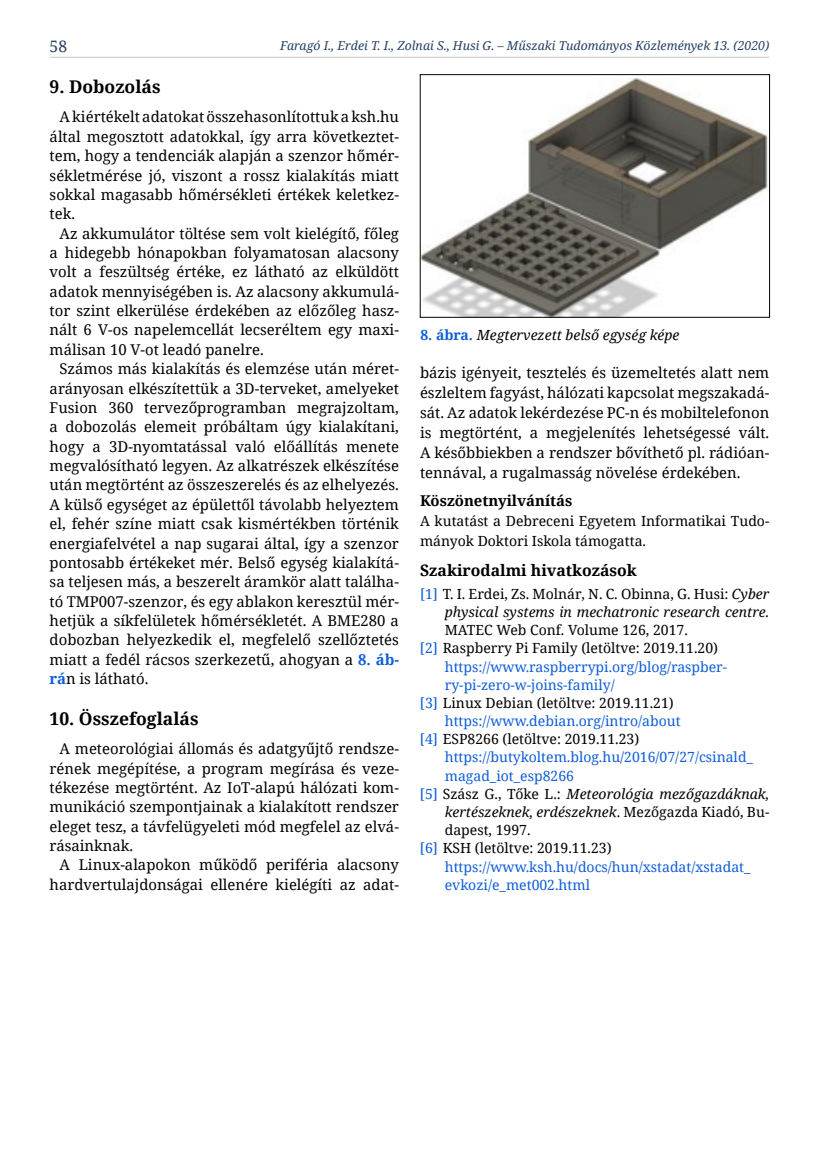
<style>
.page{position:relative;width:819px;height:1161px;background:#fff}
.page>*{position:absolute;margin:0;border:0;box-sizing:border-box;transform-origin:0 0}
.t1{font:700 17.5px "Noto Serif";color:#000}
.t2{font:700 15.75px "Noto Serif";color:#000}
.t3{font:15.75px "Noto Serif";color:#244061}
.t4{font:14.88px/19.4px "Noto Serif";color:#000;text-align:justify}
.t5{font:700 14.88px "Noto Serif";color:#000}
.t6{font:14px/19.9px "Noto Serif";color:#000}
.t7{font:14px "Noto Serif";color:#0f5dd8}
.t8{font:italic 14px/18.2px "Noto Serif";color:#000;text-align:right}
.t9{font:italic 12.25px "Noto Serif";color:#244061}
.s1{font-weight:700;color:#0f5dd8}
.s2{font-weight:700;font-style:normal;color:#0f5dd8}
.s3{font-style:normal;color:#0f5dd8}
.s4{font-style:normal}
.s5{color:#0f5dd8}
</style>
<div class="page">
<hr style="left:50px;top:57px;width:719px;height:1px;background:#c6c6c6">
<img style="left:422px;top:78px;width:345px;height:237px">
<p class="t3" style="left:50px;top:35px;width:19px">58</p>
<p class="t9" style="left:280px;top:37px;width:490px">Faragó I., Erdei T. I., Zolnai S., Husi G. – Műszaki Tudományos Közlemények 13. (2020)</p>
<p class="t1" style="left:50px;top:74px;width:112px">9. Dobozolás</p>
<p class="t4" style="left:50px;top:107px;width:351px;text-indent:10px">A kiértékelt adatokat összehasonlítottuk a ksh.hu által megosztott adatokkal, így arra következtet&shy;tem, hogy a tendenciák alapján a szenzor hőmér&shy;sékletmérése jó, viszont a rossz kialakítás miatt sokkal magasabb hőmérsékleti értékek keletkez&shy;tek.</p>
<p class="t4" style="left:50px;top:223px;width:351px;text-indent:10px">Az akkumulátor töltése sem volt kielégítő, főleg a hidegebb hónapokban folyamatosan alacsony volt a feszültség értéke, ez látható az elküldött adatok mennyiségében is. Az alacsony akkumulá&shy;tor szint elkerülése érdekében az előzőleg hasz&shy;nált 6 V-os napelemcellát lecseréltem egy maxi&shy;málisan 10 V-ot leadó panelre.</p>
<p class="t4" style="left:50px;top:359px;width:351px;text-indent:10px">Számos más kialakítás és elemzése után méret&shy;arányosan elkészítettük a 3D-terveket, amelyeket Fusion 360 tervezőprogramban megrajzoltam, a dobozolás elemeit próbáltam úgy kialakítani, hogy a 3D-nyomtatással való előállítás menete megvalósítható legyen. Az alkatrészek elkészítése után megtörtént az összeszerelés és az elhelyezés.<br>A külső egységet az épülettől távolabb helyeztem el, fehér színe miatt csak kismértékben történik energiafelvétel a nap sugarai által, így a szenzor pontosabb értékeket mér. Belső egység kialakítá&shy;sa teljesen más, a beszerelt áramkör alatt találha&shy;tó TMP007-szenzor, és egy ablakon keresztül mér&shy;hetjük a síkfelületek hőmérsékletét. A BME280 a dobozban helyezkedik el, megfelelő szellőztetés miatt a fedél rácsos szerkezetű, ahogyan a <span class="s1">8. áb&shy;rá</span>n is látható.</p>
<p class="t1" style="left:50px;top:706px;width:150px">10. Összefoglalás</p>
<p class="t4" style="left:50px;top:738px;width:351px;text-indent:10px">A meteorológiai állomás és adatgyűjtő rendsze&shy;rének megépítése, a program megírása és veze&shy;tékezése megtörtént. Az IoT-alapú hálózati kom&shy;munikáció szempontjainak a kialakított rendszer eleget tesz, a távfelügyeleti mód megfelel az elvá&shy;rásainknak.</p>
<p class="t4" style="left:50px;top:855px;width:351px;text-align:right">A Linux-alapokon működő periféria alacsony hardvertulajdonságai ellenére kielégíti az adat-</p>
<p class="t8" style="left:420px;top:326px;width:260px"><span class="s2">8. ábra.</span> Megtervezett belső egység képe</p>
<p class="t4" style="left:420px;top:362px;width:351px;line-height:19.9px">bázis igényeit, tesztelés és üzemeltetés alatt nem észleltem fagyást, hálózati kapcsolat megszakadá&shy;sát. Az adatok lekérdezése PC-n és mobiltelefonon is megtörtént, a megjelenítés lehetségessé vált.<br>A későbbiekben a rendszer bővíthető pl. rádióan&shy;tennával, a rugalmasság növelése érdekében.</p>
<p class="t5" style="left:420px;top:490px;width:154px">Köszönetnyilvánítás</p>
<p class="t6" style="left:420px;top:511px;width:351px">A kutatást a Debreceni Egyetem Informatikai Tudo&shy;mányok Doktori Iskola támogatta.</p>
<p class="t2" style="left:420px;top:559px;width:218px">Szakirodalmi hivatkozások</p>
<p class="t8" style="left:420px;top:584px;width:351px"><span class="s3">[1]</span> <span class="s4">T. I. Erdei, Zs. Molnár, N. C. Obinna, G. Husi:</span> Cyber physical systems in mechatronic research centre.</p>
<p class="t6" style="left:445px;top:619px;width:244px">MATEC Web Conf. Volume 126, 2017.</p>
<p class="t6" style="left:420px;top:638px;width:299px"><span class="s5">[2]</span> Raspberry Pi Family (letöltve: 2019.11.20)</p>
<p class="t7" style="left:445px;top:657px;width:284px">https://www.raspberrypi.org/blog/raspber-</p>
<p class="t7" style="left:445px;top:675px;width:171px">ry-pi-zero-w-joins-family/</p>
<p class="t6" style="left:420px;top:692px;width:255px"><span class="s5">[3]</span> Linux Debian (letöltve: 2019.11.21)</p>
<p class="t7" style="left:445px;top:711px;width:237px">https://www.debian.org/intro/about</p>
<p class="t6" style="left:420px;top:729px;width:221px"><span class="s5">[4]</span> ESP8266 (letöltve: 2019.11.23)</p>
<p class="t7" style="left:445px;top:748px;width:310px">https://butykoltem.blog.hu/2016/07/27/csinald_</p>
<p class="t7" style="left:445px;top:766px;width:131px">magad_iot_esp8266</p>
<p class="t8" style="left:420px;top:784px;width:351px"><span class="s3">[5]</span> <span class="s4">Szász G., Tőke L.:</span> Meteorológia mezőgazdáknak,</p>
<p class="t8" style="left:445px;top:802px;width:326px">kertészeknek, erdészeknek<span class="s4">. Mezőgazda Kiadó, Bu-</span></p>
<p class="t6" style="left:445px;top:820px;width:87px">dapest, 1997.</p>
<p class="t6" style="left:420px;top:838px;width:193px"><span class="s5">[6]</span> KSH (letöltve: 2019.11.23)</p>
<p class="t7" style="left:445px;top:857px;width:307px">https://www.ksh.hu/docs/hun/xstadat/xstadat_</p>
<p class="t7" style="left:445px;top:875px;width:147px">evkozi/e_met002.html</p>
</div>
